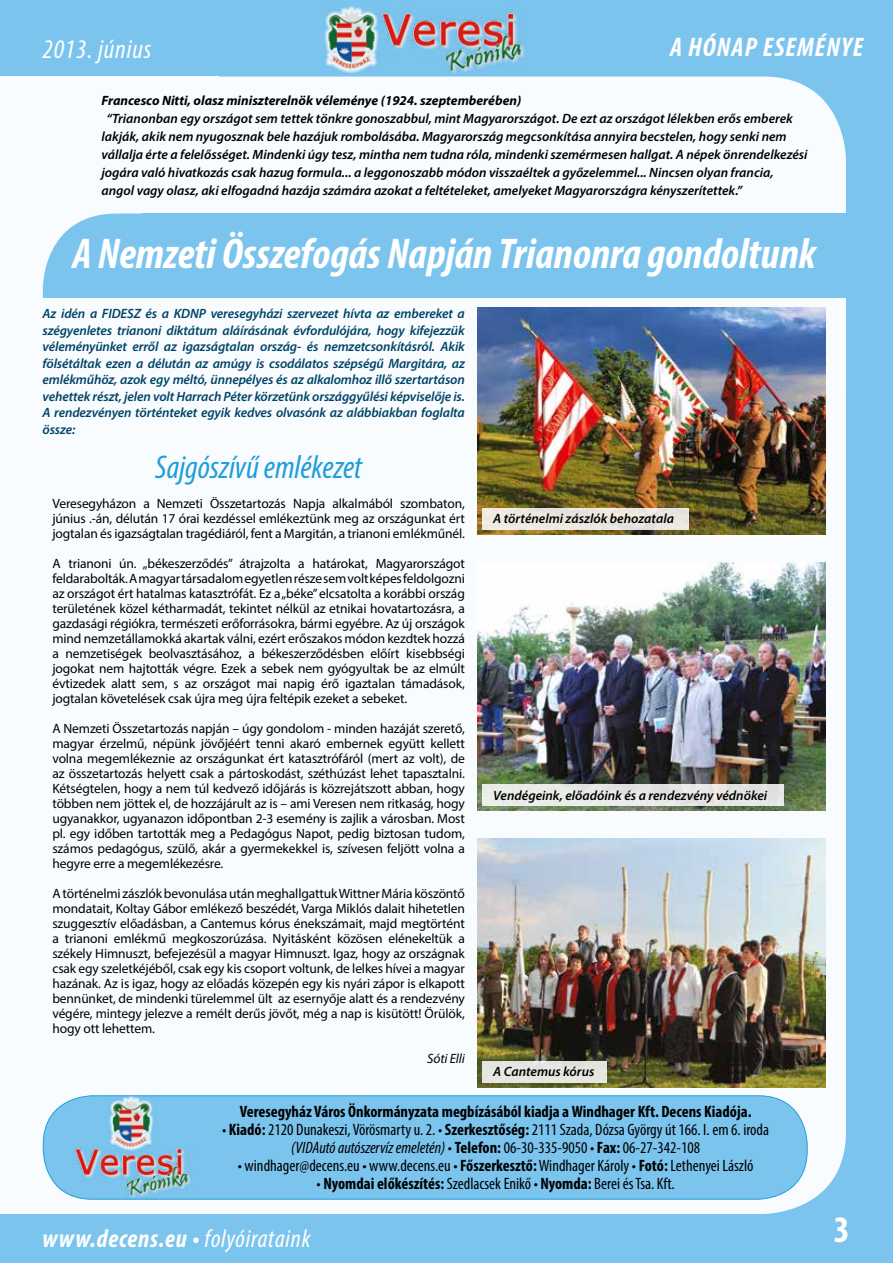
<style>
.page{position:relative;width:893px;height:1263px;background:#7bc4ee}
.page>*{position:absolute;margin:0;border:0;box-sizing:border-box;transform-origin:0 0}
.t1{font:italic 700 condensed 43.2px "Myriad Pro";color:#fff}
.t2{font:700 condensed 37.5px "Myriad Pro";color:#fff}
.t3{font:italic condensed 33px "Myriad Pro";color:#209eda}
.t4{font:italic 700 condensed 27px "Myriad Pro";letter-spacing:.04em;color:#fff}
.t5{font:italic condensed 27px "Myriad Pro";letter-spacing:.03em;color:#fff}
.t6{font:italic 700 condensed 25.5px "Myriad Pro";letter-spacing:.03em;color:#fff}
.t7{font:condensed 16.5px/18px "Myriad Pro";color:#000;text-align:center}
.t8{font:700 condensed 16.5px "Myriad Pro";color:#000}
.t9{font:13.5px/15px "Myriad Pro";letter-spacing:-.01em;color:#000;text-align:justify}
.t10{font:italic 600 13.5px/18px "Myriad Pro";color:#000}
.t11{font:italic 600 13.5px/16.5px "Myriad Pro";letter-spacing:-.01em;color:#004366;text-align:justify}
.t12{font:italic 700 13.5px "Myriad Pro";color:#000}
.t13{font:italic 13.5px "Myriad Pro";letter-spacing:-.01em;color:#000}
.s1{font-weight:700}
.s2{font-style:italic}
.s3{font-weight:400}
</style>
<div class="page">
<div style="left:0;top:77px;width:846px;height:1137px;background:#f9fcff;border-radius:83px"></div>
<div style="left:0;top:77px;width:219px;height:1137px;background:#f9fcff"></div>
<img style="left:325px;top:6px;width:201px;height:68px">
<div style="left:43px;top:1096px;width:764px;height:103px;background:#7bc4ee;border-radius:49px"></div>
<div style="left:43px;top:1095px;width:764px;height:104px;border:1px solid #209eda;border-radius:49px"></div>
<img style="left:72px;top:1096px;width:122px;height:103px">
<div style="left:141px;top:214px;width:707px;height:171px;background:#7bc4ee"></div>
<div style="left:43px;top:214px;width:195px;height:171px;background:#7bc4ee;border-radius:74px"></div>
<div style="left:16px;top:298px;width:830px;height:95px;background:#f9fcff"></div>
<img style="left:478px;top:308px;width:347px;height:226px">
<img style="left:478px;top:562px;width:347px;height:249px">
<img style="left:478px;top:839px;width:347px;height:248px">
<div style="left:482px;top:508px;width:207px;height:21px;background:#ece8df"></div>
<div style="left:482px;top:784px;width:302px;height:22px;background:#e7eae6"></div>
<div style="left:482px;top:1061px;width:125px;height:21px;background:#e5e6e0"></div>
<h3 class="t5" style="left:43px;top:33px;width:110px">2013. június</h3>
<h3 class="t4" style="left:670px;top:30px;width:194px">A HÓNAP ESEMÉNYE</h3>
<p class="t12" style="left:101px;top:91px;width:421px">Francesco Nitti, olasz miniszterelnök véleménye (1924. szeptemberében)</p>
<p class="t10" style="left:101px;top:109px;width:708px;text-indent:5px">“Trianonban egy országot sem tettek tönkre gonoszabbul, mint Magyarországot. De ezt az országot lélekben erős emberek lakják, akik nem nyugosznak bele hazájuk rombolásába. Magyarország megcsonkítása annyira becstelen, hogy senki nem vállalja érte a felelősséget. Mindenki úgy tesz, mintha nem tudna róla, mindenki szemérmesen hallgat. A népek önrendelkezési jogára való hivatkozás csak hazug formula... a leggonoszabb módon visszaéltek a győzelemmel... Nincsen olyan francia, angol vagy olasz, aki elfogadná hazája számára azokat a feltételeket, amelyeket Magyarországra kényszerítettek.”</p>
<h1 class="t1" style="left:73px;top:227px;width:745px">A Nemzeti Összefogás Napján Trianonra gondoltunk</h1>
<p class="t11" style="left:43px;top:305px;width:424px">Az idén a FIDESZ és a KDNP veresegyházi szervezet hívta az embereket a szégyenletes trianoni diktátum aláírásának évfordulójára, hogy kifejezzük véleményünket erről az igazságtalan ország- és nemzetcsonkításról. Akik fölsétáltak ezen a délután az amúgy is csodálatos szépségű Margitára, az emlékműhöz, azok egy méltó, ünnepélyes és az alkalomhoz illő szertartáson vehettek részt, jelen volt Harrach Péter körzetünk országgyűlési képviselője is.<br>A rendezvényen történteket egyik kedves olvasónk az alábbiakban foglalta össze:</p>
<h3 class="t3" style="left:155px;top:447px;width:209px">Sajgószívű emlékezet</h3>
<p class="t9" style="left:52px;top:496px;width:414px">Veresegyházon a Nemzeti Összetartozás Napja alkalmából szombaton, június .-án, délután 17 órai kezdéssel emlékeztünk meg az országunkat ért jogtalan és igazságtalan tragédiáról, fent a Margitán, a trianoni emlékműnél.</p>
<p class="t9" style="left:52px;top:556px;width:414px">A trianoni ún. „békeszerződés” átrajzolta a határokat, Magyarországot feldarabolták. A magyar társadalom egyetlen része sem volt képes feldolgozni az országot ért hatalmas katasztrófát. Ez a „béke” elcsatolta a korábbi ország területének közel kétharmadát, tekintet nélkül az etnikai hovatartozásra, a gazdasági régiókra, természeti erőforrásokra, bármi egyébre. Az új országok mind nemzetállamokká akartak válni, ezért erőszakos módon kezdtek hozzá a nemzetiségek beolvasztásához, a békeszerződésben előírt kisebbségi jogokat nem hajtották végre. Ezek a sebek nem gyógyultak be az elmúlt évtizedek alatt sem, s az országot mai napig érő igaztalan támadások, jogtalan követelések csak újra meg újra feltépik ezeket a sebeket.</p>
<p class="t9" style="left:52px;top:721px;width:414px">A Nemzeti Összetartozás napján – úgy gondolom - minden hazáját szerető, magyar érzelmű, népünk jövőjéért tenni akaró embernek együtt kellett volna megemlékeznie az országunkat ért katasztrófáról (mert az volt), de az összetartozás helyett csak a pártoskodást, széthúzást lehet tapasztalni.<br>Kétségtelen, hogy a nem túl kedvező időjárás is közrejátszott abban, hogy többen nem jöttek el, de hozzájárult az is – ami Veresen nem ritkaság, hogy ugyanakkor, ugyanazon időpontban 2-3 esemény is zajlik a városban. Most pl. egy időben tartották meg a Pedagógus Napot, pedig biztosan tudom, számos pedagógus, szülő, akár a gyermekekkel is, szívesen feljött volna a hegyre erre a megemlékezésre.</p>
<p class="t9" style="left:52px;top:886px;width:414px">A történelmi zászlók bevonulása után meghallgattuk Wittner Mária köszöntő mondatait, Koltay Gábor emlékező beszédét, Varga Miklós dalait hihetetlen szuggesztív előadásban, a Cantemus kórus énekszámait, majd megtörtént a trianoni emlékmű megkoszorúzása. Nyitásként közösen elénekeltük a székely Himnuszt, befejezésül a magyar Himnuszt. Igaz, hogy az országnak csak egy szeletkéjéből, csak egy kis csoport voltunk, de lelkes hívei a magyar hazának. Az is igaz, hogy az előadás közepén egy kis nyári zápor is elkapott bennünket, de mindenki türelemmel ült az esernyője alatt és a rendezvény végére, mintegy jelezve a remélt derűs jövőt, még a nap is kisütött! Örülök, hogy ott lehettem.</p>
<p class="t13" style="left:427px;top:1050px;width:39px">Sóti Elli</p>
<p class="t10" style="left:493px;top:509px;width:182px">A történelmi zászlók behozatala</p>
<p class="t10" style="left:493px;top:786px;width:276px">Vendégeink, előadóink és a rendezvény védnökei</p>
<p class="t10" style="left:493px;top:1062px;width:103px">A Cantemus kórus</p>
<p class="t8" style="left:240px;top:1101px;width:513px">Veresegyház Város Önkormányzata megbízásából kiadja a Windhager Kft. Decens Kiadója.</p>
<p class="t7" style="left:222px;top:1120px;width:548px">• <span class="s1">Kiadó:</span> 2120 Dunakeszi, Vörösmarty u. 2. • <span class="s1">Szerkesztőség:</span> 2111 Szada, Dózsa György út 166. I. em 6. iroda <span class="s2">(VIDAutó autószervíz emeletén)</span> • <span class="s1">Telefon:</span> 06-30-335-9050 • <span class="s1">Fax:</span> 06-27-342-108</p>
<p class="t7" style="left:238px;top:1156px;width:517px">• windhager@decens.eu • www.decens.eu • <span class="s1">Főszerkesztő:</span> Windhager Károly • <span class="s1">Fotó:</span> Lethenyei László</p>
<p class="t7" style="left:317px;top:1174px;width:359px">• <span class="s1">Nyomdai előkészítés:</span> Szedlacsek Enikő • <span class="s1">Nyomda:</span> Berei és Tsa. Kft.</p>
<h3 class="t6" style="left:43px;top:1222px;width:269px">www.decens.eu • <span class="s3">folyóirataink</span></h3>
<h2 class="t2" style="left:834px;top:1206px;width:17px">3</h2>
</div>
